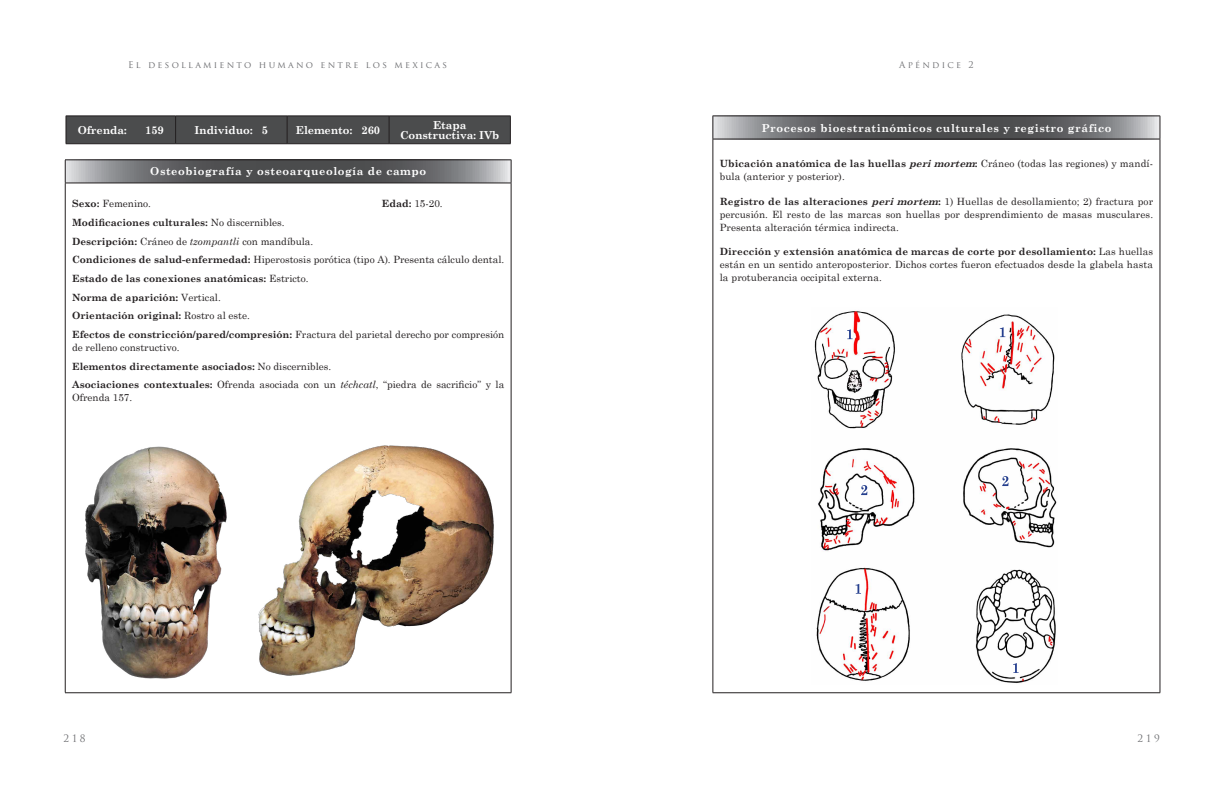
<style>
.page{position:relative;width:1224px;height:792px;background:#fff}
.page>*{position:absolute;margin:0;border:0;box-sizing:border-box;transform-origin:0 0}
.t1{font:700 11px "Century Schoolbook";letter-spacing:.05em;color:#fff}
.t2{font:700 11px/10px "Century Schoolbook";letter-spacing:-.01em;color:#fff;text-align:center}
.t3{font:10px/13px "Century Schoolbook";letter-spacing:.01em;color:#231f20}
.t4{font:700 10px/18.7px "Century Schoolbook";color:#231f20}
.t5{font:10px "Trajan Pro";letter-spacing:.25em;color:#6c6d70}
.t6{font:9px "Trajan Pro";letter-spacing:.25em;color:#6c6d70}
.s1{font-weight:700}
.s2{font-weight:400}
.s3{font-weight:400;font-style:italic}
.s4{font-style:italic}
.s5{font-weight:700;font-style:italic}
</style>
<div class="page">
<svg style="left:66px;top:161px;width:445px;height:22px;background:#6b6b6e"></svg>
<hr style="left:65px;top:160px;width:446px;height:1px;background:#231f20">
<svg style="left:65px;top:160px;width:1px;height:23px"></svg>
<svg style="left:511px;top:160px;width:1px;height:23px"></svg>
<hr style="left:65px;top:183px;width:446px;height:1px;background:#231f20">
<hr style="left:65px;top:183px;width:1px;height:510px;background:#231f20">
<hr style="left:511px;top:183px;width:1px;height:510px;background:#231f20">
<hr style="left:65px;top:693px;width:446px;height:1px;background:#231f20">
<svg style="left:714px;top:117px;width:446px;height:22px;background:#6b6c6e"></svg>
<hr style="left:713px;top:116px;width:447px;height:1px;background:#231f20">
<svg style="left:713px;top:116px;width:1px;height:23px"></svg>
<svg style="left:1160px;top:116px;width:1px;height:23px"></svg>
<hr style="left:713px;top:139px;width:447px;height:1px;background:#231f20">
<hr style="left:713px;top:139px;width:1px;height:554px;background:#231f20">
<hr style="left:1160px;top:139px;width:1px;height:554px;background:#231f20">
<hr style="left:713px;top:693px;width:447px;height:1px;background:#231f20">
<svg style="left:66px;top:116px;width:445px;height:28px;background:#494a4b"></svg>
<hr style="left:66px;top:144px;width:110px;height:1px;background:#231f20">
<hr style="left:176px;top:144px;width:111px;height:1px;background:#231f20">
<hr style="left:287px;top:144px;width:102px;height:1px;background:#231f20">
<hr style="left:389px;top:144px;width:122px;height:1px;background:#231f20">
<img style="left:85px;top:446px;width:142px;height:233px">
<img style="left:258px;top:445px;width:236px;height:231px">
<img style="left:814px;top:310px;width:243px;height:373px">
<svg style="left:856px;top:584px;width:5px;height:10px"></svg>
<svg style="left:847px;top:329px;width:6px;height:10px"></svg>
<svg style="left:1013px;top:663px;width:6px;height:10px"></svg>
<svg style="left:1000px;top:327px;width:5px;height:10px"></svg>
<svg style="left:861px;top:485px;width:6px;height:10px"></svg>
<svg style="left:1002px;top:476px;width:7px;height:10px"></svg>
<p class="t6" style="left:128px;top:59px;width:321px">El desollamiento humano entre los mexicas</p>
<p class="t6" style="left:899px;top:59px;width:76px">Apéndice 2</p>
<p class="t2" style="left:78px;top:125px;width:51px">Ofrenda:</p>
<p class="t1" style="left:145px;top:123px;width:20px">159</p>
<p class="t2" style="left:195px;top:125px;width:75px">Individuo: 5</p>
<p class="t2" style="left:296px;top:125px;width:86px">Elemento: 260</p>
<p class="t2" style="left:400px;top:120px;width:101px">Etapa<br>Constructiva: IVb</p>
<p class="t1" style="left:150px;top:165px;width:277px">Osteobiografía y osteoarqueología de campo</p>
<p class="t3" style="left:72px;top:197px;width:80px"><span class="s1">Sexo:</span> Femenino.</p>
<p class="t3" style="left:382px;top:197px;width:62px"><span class="s1">Edad:</span> 15-20.</p>
<p class="t4" style="left:72px;top:213px;width:434px">Modificaciones culturales: <span class="s2">No discernibles.<br></span>Descripción: <span class="s2">Cráneo de</span> <span class="s3">tzompantli</span> <span class="s2">con mandíbula.<br></span>Condiciones de salud-enfermedad: <span class="s2">Hiperostosis porótica (tipo A). Presenta cálculo dental.<br></span>Estado de las conexiones anatómicas: <span class="s2">Estricto.<br></span>Norma de aparición: <span class="s2">Vertical.<br></span>Orientación original: <span class="s2">Rostro al este.<br></span>Efectos de constricción/pared/compresión: <span class="s2">Fractura del parietal derecho por compresión</span></p>
<p class="t3" style="left:72px;top:338px;width:434px;line-height:18.7px">de relleno constructivo.<br><span class="s1">Elementos directamente asociados:</span> No discernibles.<br><span class="s1">Asociaciones contextuales:</span> Ofrenda asociada con un <span class="s4">téchcatl</span>, “piedra de sacrificio” y la</p>
<p class="t3" style="left:72px;top:391px;width:62px">Ofrenda 157.</p>
<p class="t1" style="left:761px;top:121px;width:352px">Procesos bioestratinómicos culturales y registro gráfico</p>
<p class="t3" style="left:720px;top:157px;width:435px"><span class="s1">Ubicación anatómica de las huellas</span> <span class="s5">perimortem</span><span class="s1">:</span> Cráneo (todas las regiones) y mandí&shy;bula (anterior y posterior).</p>
<p class="t3" style="left:720px;top:194px;width:435px;text-align:justify"><span class="s1">Registro de las alteraciones</span> <span class="s5">perimortem</span><span class="s1">:</span> 1) Huellas de desollamiento; 2) fractura por percusión. El resto de las marcas son huellas por desprendimiento de masas musculares.<br>Presenta alteración térmica indirecta.</p>
<p class="t3" style="left:720px;top:245px;width:435px;text-align:justify"><span class="s1">Dirección y extensión anatómica de marcas de corte por desollamiento:</span> Las huellas están en un sentido anteroposterior. Dichos cortes fueron efectuados desde la glabela hasta la protuberancia occipital externa.</p>
<p class="t5" style="left:63px;top:732px;width:24px">218</p>
<p class="t5" style="left:1138px;top:732px;width:24px">219</p>
</div>
